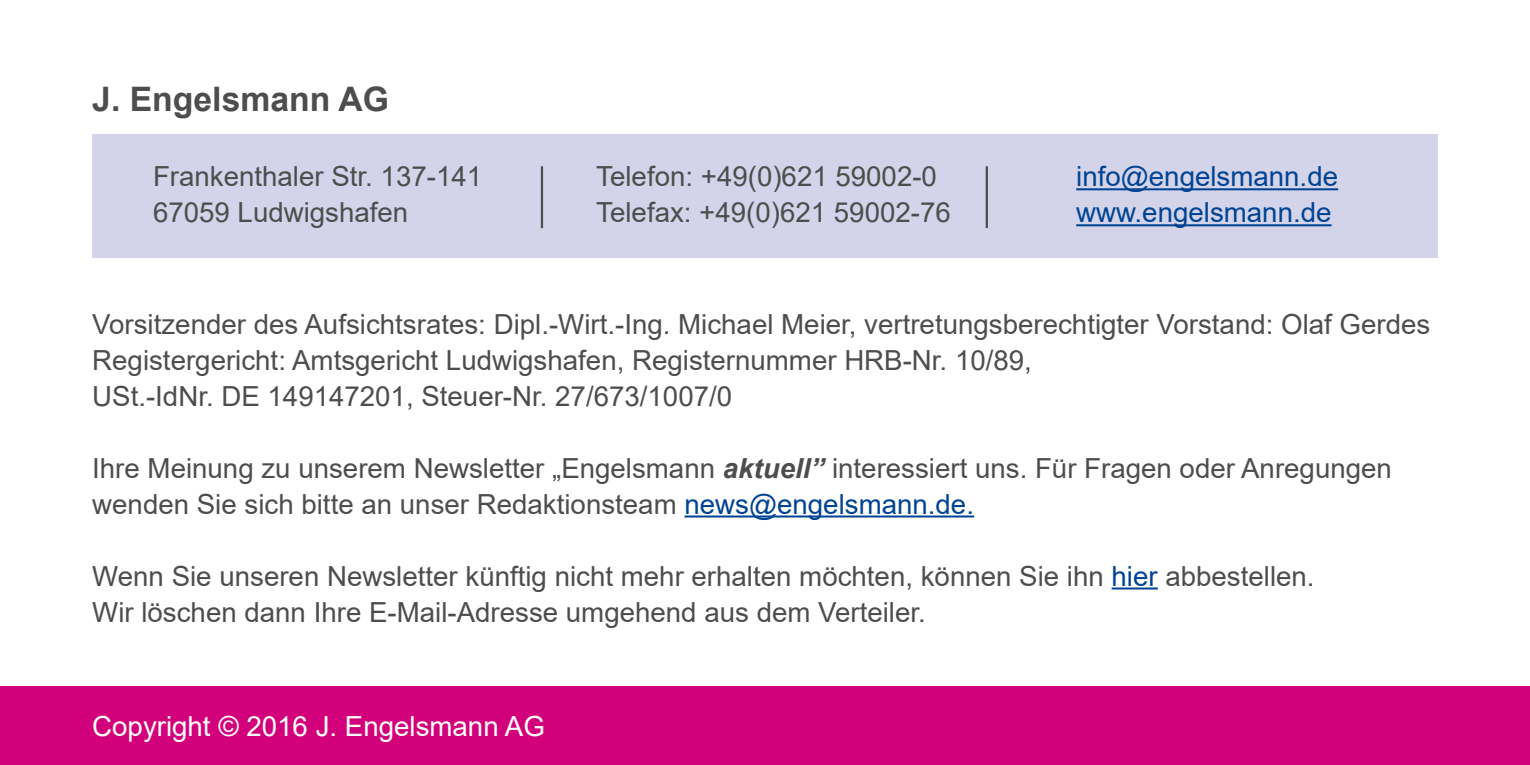
<style>
.page{position:relative;width:1530px;height:765px;background:#fff}
.page>*{position:absolute;margin:0;border:0;box-sizing:border-box;transform-origin:0 0}
.t1{font:700 33.75px "Arial";color:#4d4d4d}
.t2{font:27.68px/36px "Arial";color:#4d4d4d}
.t3{font:27.68px/36px "Arial";color:#004393}
.t4{font:27.68px "Arial";color:#fff}
.s1{font-weight:700;font-style:italic}
.s2{color:#004393}
</style>
<div class="page">
<div style="left:92px;top:134px;width:1346px;height:124px;background:#d3d4e9"></div>
<hr style="left:541px;top:166px;width:2px;height:62px;background:#4d4d4d">
<hr style="left:986px;top:166px;width:2px;height:62px;background:#4d4d4d">
<hr style="left:1076px;top:188px;width:262px;height:2px;background:#004393">
<hr style="left:1076px;top:224px;width:256px;height:2px;background:#004393">
<div style="left:0;top:686px;width:1530px;height:79px;background:#d3007b"></div>
<hr style="left:685px;top:515px;width:289px;height:3px;background:#004393">
<hr style="left:1112px;top:587px;width:46px;height:3px;background:#004393">
<p class="t1" style="left:92px;top:75px;width:298px">J. Engelsmann AG</p>
<p class="t2" style="left:153px;top:158px;width:331px">Frankenthaler Str. 137-141<br>67059 Ludwigshafen</p>
<p class="t2" style="left:596px;top:158px;width:356px">Telefon: +49(0)621 59002-0<br>Telefax: +49(0)621 59002-76</p>
<p class="t3" style="left:1076px;top:158px;width:263px">info@engelsmann.de www.engelsmann.de</p>
<p class="t2" style="left:92px;top:306px;width:1340px">Vorsitzender des Aufsichtsrates: Dipl.-Wirt.-Ing. Michael Meier, vertretungsberechtigter Vorstand: Olaf Gerdes<br>Registergericht: Amtsgericht Ludwigshafen, Registernummer HRB-Nr. 10/89,<br>USt.-IdNr. DE 149147201, Steuer-Nr. 27/673/1007/0</p>
<p class="t2" style="left:92px;top:450px;width:1301px">Ihre Meinung zu unserem Newsletter „Engelsmann <span class="s1">aktuell”</span> interessiert uns. Für Fragen oder Anregungen wenden Sie sich bitte an unser Redaktionsteam <span class="s2">news@engelsmann.de.</span></p>
<p class="t2" style="left:92px;top:558px;width:1224px">Wenn Sie unseren Newsletter künftig nicht mehr erhalten möchten, können Sie ihn <span class="s2">hier</span> abbestellen.<br>Wir löschen dann Ihre E-Mail-Adresse umgehend aus dem Verteiler.</p>
<p class="t4" style="left:92px;top:707px;width:454px">Copyright © 2016 J. Engelsmann AG</p>
</div>
